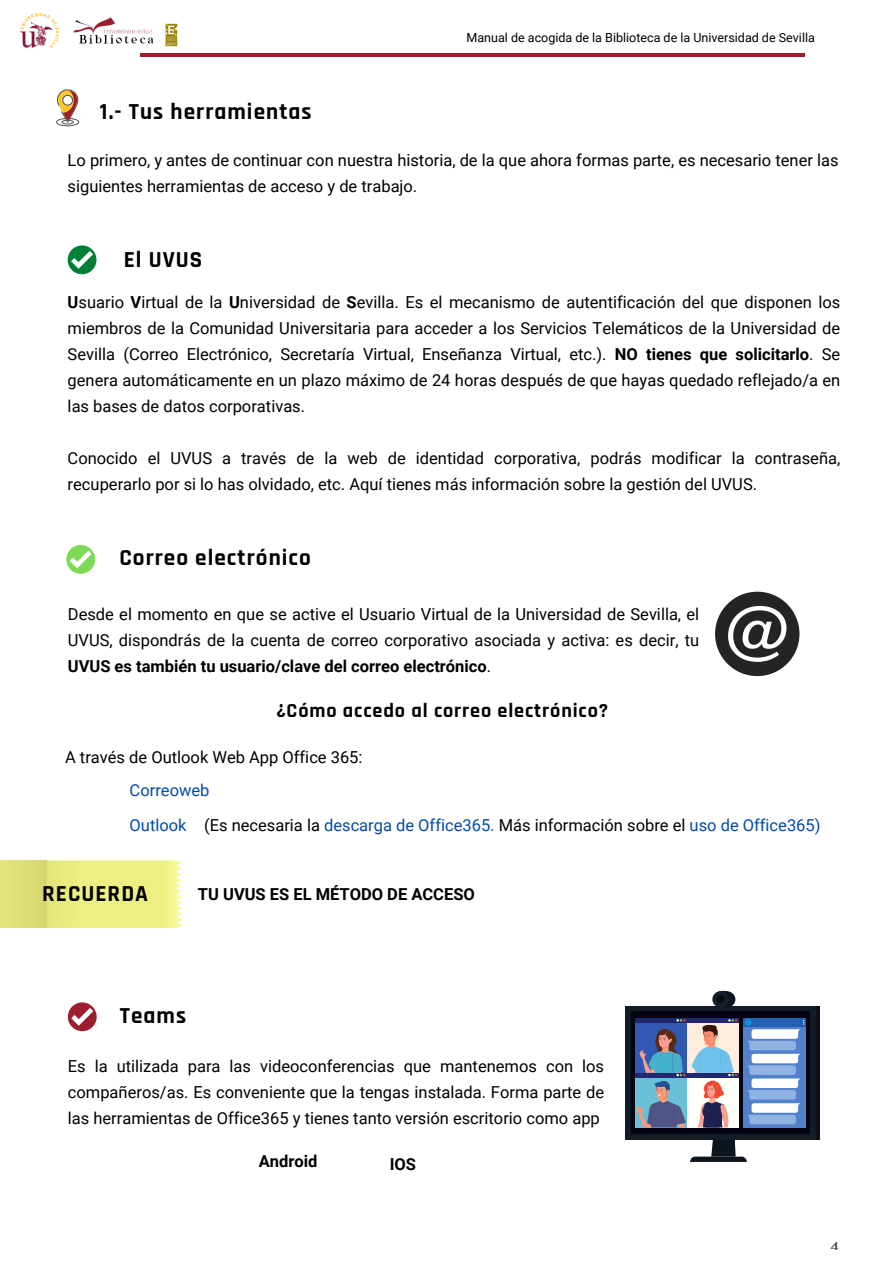
<style>
.page{position:relative;width:893px;height:1264px;background:#fff}
.page>*{position:absolute;margin:0;border:0;box-sizing:border-box;transform-origin:0 0}
.t1{font:700 23.1px "Rajdhani";letter-spacing:.045em;color:#000}
.t2{font:700 20.1px "Rajdhani";letter-spacing:.045em;color:#000}
.t3{font:16.5px/25.8px "Roboto";color:#000;text-align:justify}
.t4{font:700 16.5px "Roboto";color:#000}
.t5{font:16.5px "Roboto";color:#004aad}
.t6{font:12.6px "Roboto";color:#000}
.t7{font:700 11.1px "Fahkwang";color:#485241}
.s1{font-weight:700}
.s2{color:#004aad}
</style>
<div class="page">
<svg style="left:68px;top:245px;width:28px;height:29px"></svg>
<svg style="left:56px;top:89px;width:23px;height:37px"></svg>
<svg style="left:715px;top:591px;width:84px;height:85px"></svg>
<svg style="left:46px;top:860px;width:136px;height:68px;background:#edee85"></svg>
<div style="left:1px;top:860px;width:45px;height:68px;background:#ddde75"></div>
<svg style="left:66px;top:545px;width:29px;height:29px"></svg>
<svg style="left:68px;top:1002px;width:29px;height:29px"></svg>
<svg style="left:815px;top:1006px;width:4px;height:133px"></svg>
<div style="left:625px;top:1006px;width:190px;height:133px;background:#121c27"></div>
<svg style="left:631px;top:1011px;width:178px;height:123px;background:#0f152a"></svg>
<svg style="left:722px;top:990px;width:13px;height:17px"></svg>
<div style="left:712px;top:991px;width:16px;height:16px;background:#141f2c;border-radius:50%"></div>
<div style="left:716px;top:995px;width:8px;height:8px;background:#080c0e;border-radius:50%"></div>
<hr style="left:635px;top:1018px;width:52px;height:4px;background:#20296f">
<hr style="left:687px;top:1018px;width:51px;height:4px;background:#20296f">
<div style="left:743px;top:1017px;width:62px;height:9px;background:#235fb4"></div>
<div style="left:744px;top:1018px;width:7px;height:7px;background:#2164b7;border-radius:50%"></div>
<svg style="left:636px;top:1019px;width:168px;height:142px"></svg>
<hr style="left:140px;top:53px;width:664px;height:4px;background:#9c1f2e">
<img style="left:74px;top:17px;width:80px;height:27px">
<img style="left:20px;top:14px;width:39px;height:34px">
<img style="left:165px;top:23px;width:13px;height:24px">
<p class="t1" style="left:100px;top:98px;width:213px">1.- Tus herramientas</p>
<p class="t6" style="left:466px;top:30px;width:350px">Manual de acogida de la Biblioteca de la Universidad de Sevilla</p>
<p class="t3" style="left:68px;top:148px;width:772px">Lo primero, y antes de continuar con nuestra historia, de la que ahora formas parte, es necesario tener las siguientes herramientas de acceso y de trabajo.</p>
<p class="t1" style="left:124px;top:245px;width:80px">El UVUS</p>
<p class="t3" style="left:68px;top:290px;width:774px"><span class="s1">U</span>suario <span class="s1">V</span>irtual de la <span class="s1">U</span>niversidad de <span class="s1">S</span>evilla. Es el mecanismo de autentificación del que disponen los miembros de la Comunidad Universitaria para acceder a los Servicios Telemáticos de la Universidad de Sevilla (Correo Electrónico, Secretaría Virtual, Enseñanza Virtual, etc.). <span class="s1">NO tienes que solicitarlo</span>. Se genera automáticamente en un plazo máximo de 24 horas después de que hayas quedado reflejado/a en las bases de datos corporativas.</p>
<p class="t3" style="left:68px;top:445px;width:774px">Conocido el UVUS a través de la web de identidad corporativa, podrás modificar la contraseña, recuperarlo por si lo has olvidado, etc. Aquí tienes más información sobre la gestión del UVUS.</p>
<p class="t1" style="left:119px;top:544px;width:193px">Correo electrónico</p>
<p class="t3" style="left:68px;top:601px;width:633px">Desde el momento en que se active el Usuario Virtual de la Universidad de Sevilla, el UVUS, dispondrás de la cuenta de correo corporativo asociada y activa: es decir, tu <span class="s1">UVUS es también tu usuario/clave del correo electrónico</span>.</p>
<p class="t2" style="left:276px;top:698px;width:333px">¿Cómo accedo al correo electrónico?</p>
<p class="t3" style="left:65px;top:744px;width:299px">A través de Outlook Web App Office 365:</p>
<p class="t5" style="left:130px;top:781px;width:81px">Correoweb</p>
<p class="t5" style="left:130px;top:815px;width:58px">Outlook</p>
<p class="t3" style="left:204px;top:812px;width:618px">(Es necesaria la <span class="s2">descarga de Office365.</span> Más información sobre el <span class="s2">uso de Office365)</span></p>
<p class="t1" style="left:42px;top:879px;width:107px">RECUERDA</p>
<p class="t4" style="left:198px;top:884px;width:278px">TU UVUS ES EL MÉTODO DE ACCESO</p>
<p class="t1" style="left:120px;top:1001px;width:68px">Teams</p>
<p class="t3" style="left:68px;top:1053px;width:537px">Es la utilizada para las videoconferencias que mantenemos con los compañeros/as. Es conveniente que la tengas instalada. Forma parte de las herramientas de Office365 y tienes tanto versión escritorio como app</p>
<p class="t4" style="left:259px;top:1151px;width:60px">Android</p>
<p class="t4" style="left:390px;top:1154px;width:28px">IOS</p>
<p class="t7" style="left:830px;top:1238px;width:10px">4</p>
</div>
